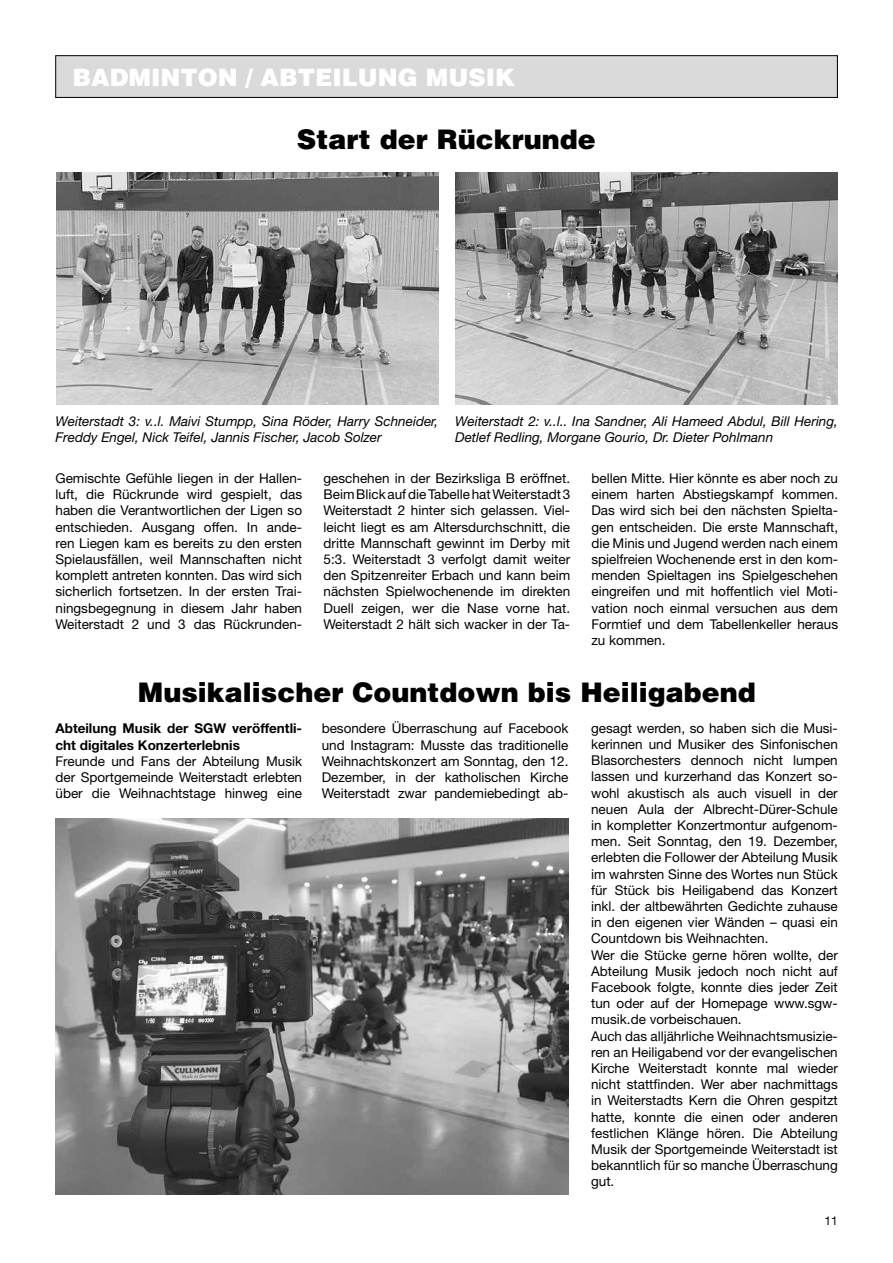
<style>
.page{position:relative;width:893px;height:1263px;background:#fff}
.page>*{position:absolute;margin:0;border:0;box-sizing:border-box;transform-origin:0 0}
.t1{font:900 27px "Helvetica";color:#000}
.t2{font:900 24px "Helvetica";color:#fff}
.t3{font:13.5px/16.2px "Helvetica Neue";color:#000;text-align:justify}
.t4{font:italic 13.5px/16.2px "Helvetica Neue";color:#000}
.t5{font:700 13.5px/16.2px "Helvetica Neue";color:#000}
.t6{font:12px "Helvetica Neue";color:#000}
</style>
<div class="page">
<div style="left:56px;top:56px;width:781px;height:41px;background:#dadada"></div>
<div style="left:55px;top:55px;width:783px;height:43px;border:1px solid #000"></div>
<img style="left:56px;top:173px;width:382px;height:232px">
<img style="left:455px;top:173px;width:383px;height:232px">
<img style="left:55px;top:819px;width:513px;height:376px">
<h2 class="t2" style="left:72px;top:62px;width:444px">BADMINTON / ABTEILUNG MUSIK</h2>
<h1 class="t1" style="left:297px;top:122px;width:300px">Start der Rückrunde</h1>
<p class="t4" style="left:55px;top:412px;width:384px">Weiterstadt 3: v..l. Maivi Stumpp, Sina Röder, Harry Schneider,<br>Freddy Engel, Nick Teifel, Jannis Fischer, Jacob Solzer</p>
<p class="t4" style="left:455px;top:412px;width:384px">Weiterstadt 2: v..l.. Ina Sandner, Ali Hameed Abdul, Bill Hering,<br>Detlef Redling, Morgane Gourio, Dr. Dieter Pohlmann</p>
<p class="t3" style="left:324px;top:470px;width:248px">geschehen in der Bezirksliga B eröffnet.<br>Beim Blick auf die Tabelle hat Weiterstadt 3<br>Weiterstadt 2 hinter sich gelassen. Viel&shy;leicht liegt es am Altersdurchschnitt, die dritte Mannschaft gewinnt im Derby mit 5:3. Weiterstadt 3 verfolgt damit weiter den Spitzenreiter Erbach und kann beim nächsten Spielwochenende im direkten Duell zeigen, wer die Nase vorne hat.<br>Weiterstadt 2 hält sich wacker in der Ta-</p>
<p class="t3" style="left:591px;top:470px;width:248px">bellen Mitte. Hier könnte es aber noch zu einem harten Abstiegskampf kommen.<br>Das wird sich bei den nächsten Spielta&shy;gen entscheiden. Die erste Mannschaft, die Minis und Jugend werden nach einem spielfreien Wochenende erst in den kom&shy;menden Spieltagen ins Spielgeschehen eingreifen und mit hoffentlich viel Moti&shy;vation noch einmal versuchen aus dem Formtief und dem Tabellenkeller heraus zu kommen.</p>
<p class="t3" style="left:55px;top:470px;width:248px">Gemischte Gefühle liegen in der Hallen&shy;luft, die Rückrunde wird gespielt, das haben die Verantwortlichen der Ligen so entschieden. Ausgang offen. In ande&shy;ren Liegen kam es bereits zu den ersten Spielausfällen, weil Mannschaften nicht komplett antreten konnten. Das wird sich sicherlich fortsetzen. In der ersten Trai&shy;ningsbegegnung in diesem Jahr haben Weiterstadt 2 und 3 das Rückrunden-</p>
<h1 class="t1" style="left:138px;top:675px;width:620px">Musikalischer Countdown bis Heiligabend</h1>
<p class="t3" style="left:322px;top:720px;width:248px">besondere Überraschung auf Facebook und Instagram: Musste das traditionelle Weihnachtskonzert am Sonntag, den 12.<br>Dezember, in der katholischen Kirche Weiterstadt zwar pandemiebedingt ab-</p>
<p class="t3" style="left:591px;top:720px;width:248px;text-align:left">gesagt werden, so haben sich die Musi&shy;kerinnen und Musiker des Sinfonischen Blasorchesters dennoch nicht lumpen lassen und kurzerhand das Konzert so&shy;wohl akustisch als auch visuell in der neuen Aula der Albrecht-Dürer-Schule in kompletter Konzertmontur aufgenom&shy;men. Seit Sonntag, den 19. Dezember, erlebten die Follower der Abteilung Musik im wahrsten Sinne des Wortes nun Stück für Stück bis Heiligabend das Konzert inkl. der altbewährten Gedichte zuhause in den eigenen vier Wänden – quasi ein Countdown bis Weihnachten.<br>Wer die Stücke gerne hören wollte, der Abteilung Musik jedoch noch nicht auf Facebook folgte, konnte dies jeder Zeit tun oder auf der Homepage www.sgw&shy;musik.de vorbeischauen.<br>Auch das alljährliche Weihnachtsmusizie&shy;ren an Heiligabend vor der evangelischen Kirche Weiterstadt konnte mal wieder nicht stattfinden. Wer aber nachmittags in Weiterstadts Kern die Ohren gespitzt hatte, konnte die einen oder anderen festlichen Klänge hören. Die Abteilung Musik der Sportgemeinde Weiterstadt ist bekanntlich für so manche Überraschung gut.</p>
<p class="t5" style="left:55px;top:720px;width:248px">Abteilung Musik der SGW veröffentli&shy;cht digitales Konzerterlebnis</p>
<p class="t3" style="left:55px;top:753px;width:248px">Freunde und Fans der Abteilung Musik der Sportgemeinde Weiterstadt erlebten über die Weihnachtstage hinweg eine</p>
<p class="t6" style="left:824px;top:1214px;width:15px">11</p>
</div>
